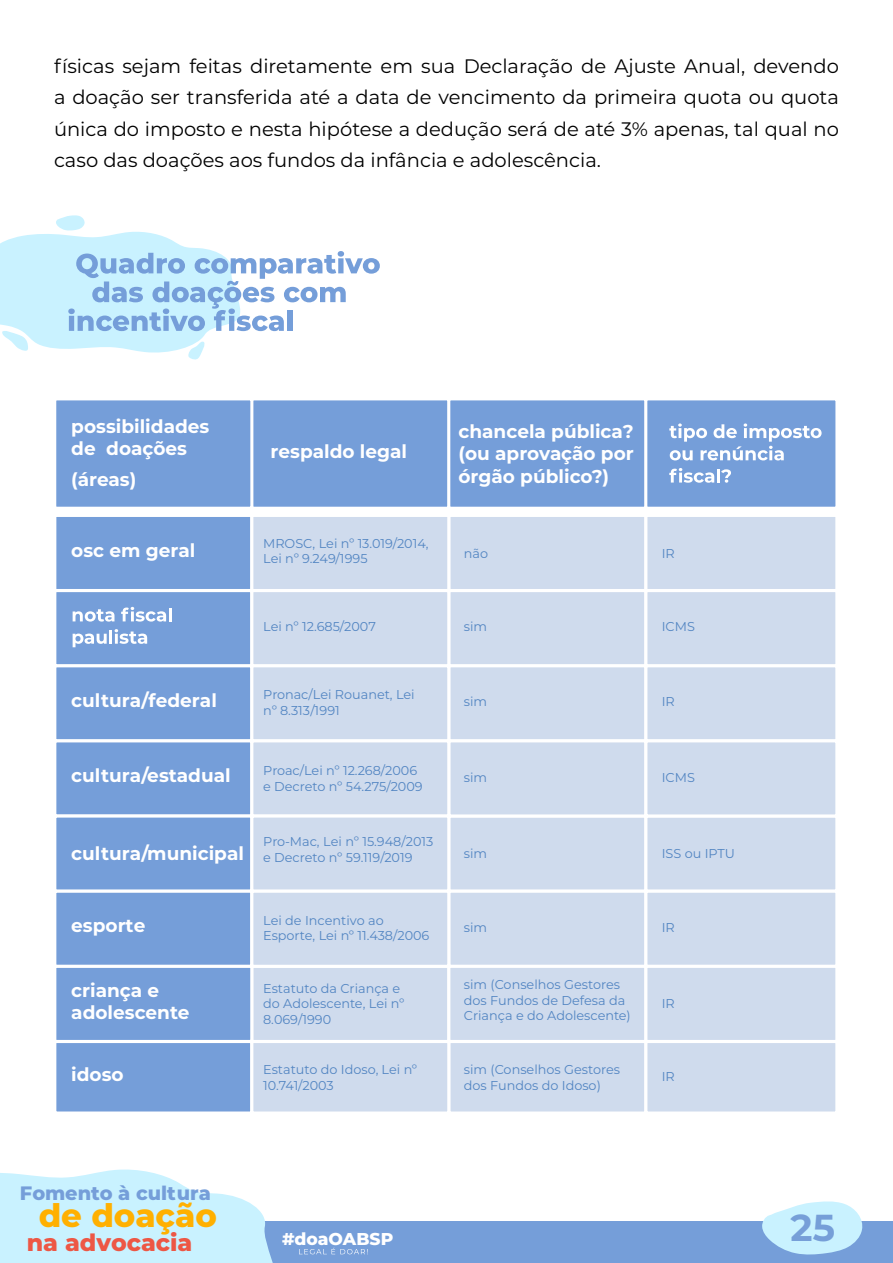
<style>
.page{position:relative;width:893px;height:1263px;background:#fff}
.page>*{position:absolute;margin:0;border:0;box-sizing:border-box;transform-origin:0 0}
.t1{font:700 37.5px "Montserrat";color:#769fd8}
.t2{font:800 32.25px "Montserrat";color:#ffb000}
.t3{font:800 23.7px "Montserrat";color:#ed5745}
.t4{font:19.5px/31.5px "Montserrat";color:#000;text-align:justify}
.t5{font:800 19.35px "Montserrat";color:#759ed9}
.t6{font:700 18.6px/22.2px "Montserrat";color:#fff}
.t7{font:800 17.1px "Montserrat";color:#fff}
.t8{font:12.9px/15.5px "Montserrat";color:#5285c2}
</style>
<div class="page">
<div style="left:142px;top:1221px;width:751px;height:42px;background:#759ed9"></div>
<svg style="left:1px;top:1169px;width:272px;height:94px"></svg>
<svg style="left:299px;top:1248px;width:69px;height:6px"></svg>
<svg style="left:762px;top:1201px;width:101px;height:54px"></svg>
<div style="left:250px;top:398px;width:200px;height:111px;background:#759ed9;border:3px solid #fff"></div>
<div style="left:53px;top:398px;width:200px;height:111px;background:#759ed9;border:3px solid #fff"></div>
<div style="left:447px;top:398px;width:200px;height:111px;background:#759ed9;border:3px solid #fff"></div>
<div style="left:53px;top:664px;width:200px;height:78px;background:#759ed9;border:3px solid #fff"></div>
<div style="left:644px;top:398px;width:194px;height:111px;background:#759ed9;border:3px solid #fff"></div>
<div style="left:53px;top:514px;width:200px;height:78px;background:#759ed9;border:3px solid #fff"></div>
<div style="left:53px;top:739px;width:200px;height:78px;background:#759ed9;border:3px solid #fff"></div>
<div style="left:53px;top:814px;width:200px;height:78px;background:#759ed9;border:3px solid #fff"></div>
<div style="left:53px;top:589px;width:200px;height:78px;background:#759ed9;border:3px solid #fff"></div>
<div style="left:53px;top:890px;width:200px;height:78px;background:#759ed9;border:3px solid #fff"></div>
<div style="left:53px;top:1040px;width:200px;height:74px;background:#759ed9;border:3px solid #fff"></div>
<div style="left:447px;top:814px;width:200px;height:78px;background:#cfdbed;border:3px solid #fff"></div>
<div style="left:447px;top:664px;width:200px;height:78px;background:#cfdbed;border:3px solid #fff"></div>
<div style="left:447px;top:739px;width:200px;height:78px;background:#cfdbed;border:3px solid #fff"></div>
<div style="left:447px;top:514px;width:200px;height:78px;background:#cfdbed;border:3px solid #fff"></div>
<div style="left:447px;top:589px;width:200px;height:78px;background:#cfdbed;border:3px solid #fff"></div>
<div style="left:250px;top:965px;width:200px;height:78px;background:#cfdbed;border:3px solid #fff"></div>
<div style="left:447px;top:890px;width:200px;height:78px;background:#cfdbed;border:3px solid #fff"></div>
<div style="left:250px;top:664px;width:200px;height:78px;background:#cfdbed;border:3px solid #fff"></div>
<div style="left:250px;top:514px;width:200px;height:78px;background:#cfdbed;border:3px solid #fff"></div>
<div style="left:250px;top:739px;width:200px;height:78px;background:#cfdbed;border:3px solid #fff"></div>
<div style="left:250px;top:589px;width:200px;height:78px;background:#cfdbed;border:3px solid #fff"></div>
<div style="left:447px;top:965px;width:200px;height:78px;background:#cfdbed;border:3px solid #fff"></div>
<div style="left:250px;top:814px;width:200px;height:78px;background:#cfdbed;border:3px solid #fff"></div>
<div style="left:250px;top:890px;width:200px;height:78px;background:#cfdbed;border:3px solid #fff"></div>
<div style="left:644px;top:664px;width:194px;height:78px;background:#cfdbed;border:3px solid #fff"></div>
<div style="left:644px;top:814px;width:194px;height:78px;background:#cfdbed;border:3px solid #fff"></div>
<div style="left:644px;top:739px;width:194px;height:78px;background:#cfdbed;border:3px solid #fff"></div>
<div style="left:644px;top:890px;width:194px;height:78px;background:#cfdbed;border:3px solid #fff"></div>
<div style="left:644px;top:965px;width:194px;height:78px;background:#cfdbed;border:3px solid #fff"></div>
<div style="left:644px;top:589px;width:194px;height:78px;background:#cfdbed;border:3px solid #fff"></div>
<div style="left:644px;top:514px;width:194px;height:78px;background:#cfdbed;border:3px solid #fff"></div>
<div style="left:447px;top:1040px;width:200px;height:74px;background:#cfdbed;border:3px solid #fff"></div>
<div style="left:250px;top:1040px;width:200px;height:74px;background:#cfdbed;border:3px solid #fff"></div>
<div style="left:644px;top:1040px;width:194px;height:74px;background:#cfdbed;border:3px solid #fff"></div>
<div style="left:53px;top:965px;width:200px;height:78px;background:#759ed9;border:3px solid #fff"></div>
<svg style="left:669px;top:423px;width:153px;height:37px"></svg>
<svg style="left:669px;top:468px;width:45px;height:15px"></svg>
<hr style="left:717px;top:469px;width:3px;height:14px;background:#fff">
<svg style="left:721px;top:469px;width:10px;height:14px"></svg>
<svg style="left:73px;top:609px;width:41px;height:13px"></svg>
<svg style="left:121px;top:607px;width:51px;height:15px"></svg>
<svg style="left:73px;top:633px;width:34px;height:14px"></svg>
<hr style="left:109px;top:630px;width:3px;height:14px;background:#fff">
<svg style="left:115px;top:629px;width:32px;height:15px"></svg>
<svg style="left:0;top:215px;width:380px;height:145px"></svg>
<div style="left:287px;top:310px;width:5px;height:21px;background:#759ed9"></div>
<p class="t4" style="left:54px;top:50px;width:786px">físicas sejam feitas diretamente em sua Declaração de Ajuste Anual, devendo a doação ser transferida até a data de vencimento da primeira quota ou quota única do imposto e nesta hipótese a dedução será de até 3% apenas, tal qual no caso das doações aos fundos da infância e adolescência.</p>
<h3 class="t6" style="left:71px;top:414px;width:140px">possibilidades de doações</h3>
<h3 class="t6" style="left:71px;top:467px;width:67px">(áreas)</h3>
<h3 class="t6" style="left:271px;top:439px;width:138px">respaldo legal</h3>
<h3 class="t6" style="left:458px;top:419px;width:177px;text-align:justify">chancela pública? (ou aprovação por órgão público?)</h3>
<h3 class="t6" style="left:71px;top:538px;width:126px">osc em geral</h3>
<p class="t8" style="left:263px;top:535px;width:167px">MROSC, Lei nº 13.019/2014,<br>Lei nº 9.249/1995</p>
<p class="t8" style="left:464px;top:545px;width:26px">não</p>
<p class="t8" style="left:662px;top:545px;width:15px">IR</p>
<p class="t8" style="left:263px;top:618px;width:114px">Lei nº 12.685/2007</p>
<p class="t8" style="left:464px;top:618px;width:25px">sim</p>
<p class="t8" style="left:662px;top:618px;width:35px">ICMS</p>
<h3 class="t6" style="left:71px;top:689px;width:147px">cultura/federal</h3>
<p class="t8" style="left:263px;top:686px;width:153px">Pronac/Lei Rouanet, Lei nº 8.313/1991</p>
<p class="t8" style="left:464px;top:693px;width:25px">sim</p>
<p class="t8" style="left:662px;top:693px;width:15px">IR</p>
<h3 class="t6" style="left:71px;top:763px;width:161px">cultura/estadual</h3>
<p class="t8" style="left:263px;top:762px;width:161px">Proac/Lei nº 12.268/2006 e Decreto nº 54.275/2009</p>
<p class="t8" style="left:464px;top:769px;width:25px">sim</p>
<p class="t8" style="left:662px;top:769px;width:35px">ICMS</p>
<h3 class="t6" style="left:71px;top:842px;width:174px">cultura/municipal</h3>
<p class="t8" style="left:263px;top:833px;width:172px">Pro-Mac, Lei nº 15.948/2013 e Decreto nº 59.119/2019</p>
<p class="t8" style="left:464px;top:845px;width:25px">sim</p>
<p class="t8" style="left:662px;top:845px;width:75px">ISS ou IPTU</p>
<h3 class="t6" style="left:71px;top:914px;width:76px">esporte</h3>
<p class="t8" style="left:263px;top:912px;width:168px">Lei de Incentivo ao<br>Esporte, Lei nº 11.438/2006</p>
<p class="t8" style="left:464px;top:919px;width:25px">sim</p>
<p class="t8" style="left:662px;top:919px;width:15px">IR</p>
<h3 class="t6" style="left:71px;top:978px;width:120px">criança e adolescente</h3>
<p class="t8" style="left:263px;top:980px;width:143px">Estatuto da Criança e do Adolescente, Lei nº<br>8.069/1990</p>
<p class="t8" style="left:464px;top:976px;width:168px">sim (Conselhos Gestores dos Fundos de Defesa da<br>Criança e do Adolescente)</p>
<p class="t8" style="left:662px;top:995px;width:15px">IR</p>
<h3 class="t6" style="left:71px;top:1063px;width:54px">idoso</h3>
<p class="t8" style="left:263px;top:1061px;width:156px">Estatuto do Idoso, Lei nº<br>10.741/2003</p>
<p class="t8" style="left:464px;top:1061px;width:158px">sim (Conselhos Gestores dos Fundos do Idoso)</p>
<p class="t8" style="left:662px;top:1068px;width:15px">IR</p>
<h3 class="t5" style="left:20px;top:1178px;width:192px">Fomento à cultura</h3>
<h2 class="t2" style="left:39px;top:1192px;width:180px">de doação</h2>
<h3 class="t3" style="left:27px;top:1225px;width:167px">na advocacia</h3>
<h3 class="t7" style="left:282px;top:1226px;width:113px">#doaOABSP</h3>
<h1 class="t1" style="left:791px;top:1201px;width:46px">25</h1>
</div>
